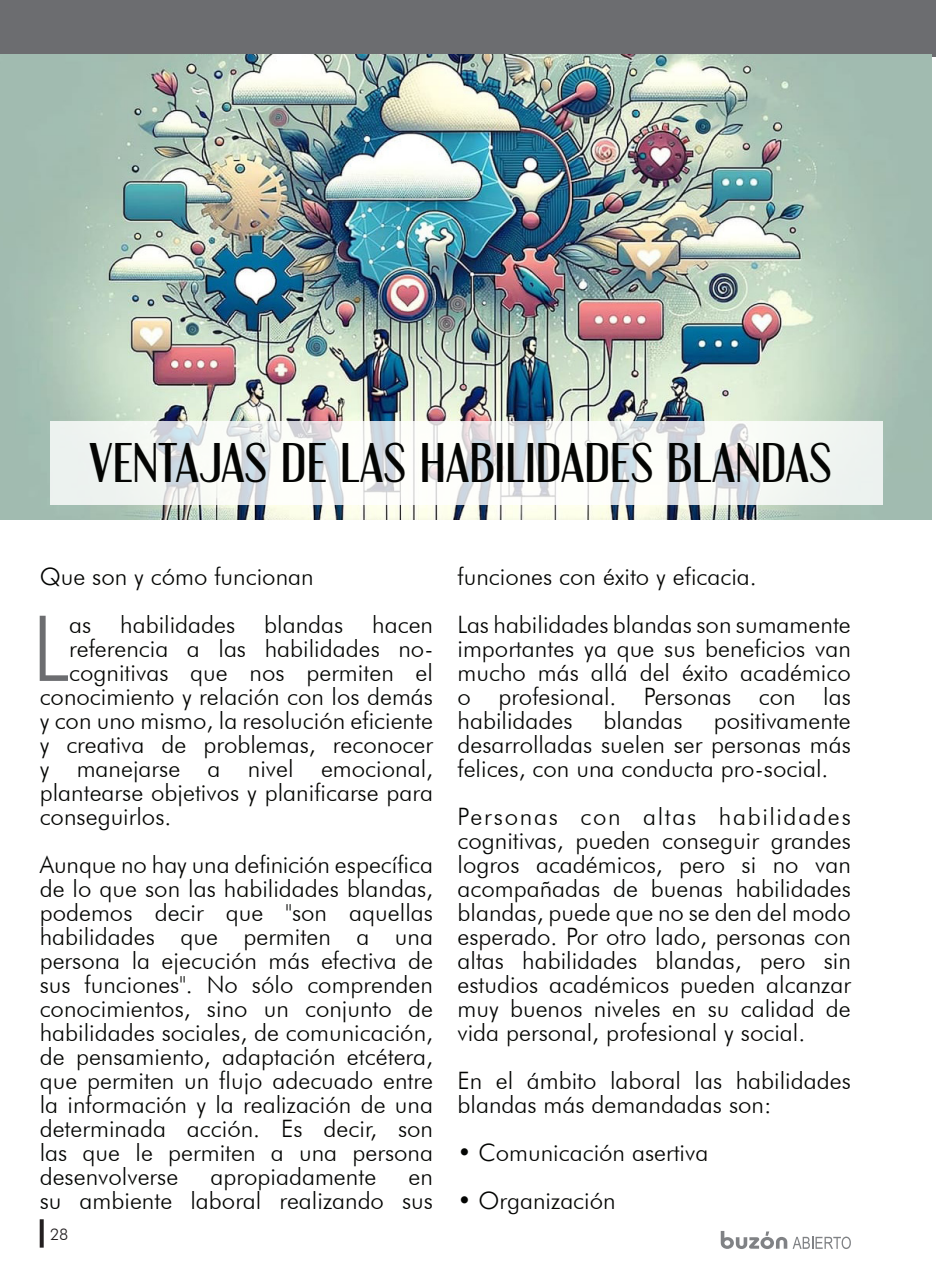
<style>
.page{position:relative;width:936px;height:1276px;background:#fff}
.page>*{position:absolute;margin:0;border:0;box-sizing:border-box;transform-origin:0 0}
.t1{font:300 91.2px "Futura BT";color:#6c6d70}
.t2{font:48px "Engebrechtre Rg";color:#040503}
.t3{font:300 24px/24px "Futura BT";color:#040503;text-align:justify}
.t4{font:300 16px "Futura BT";color:#231f20}
</style>
<div class="page">
<svg style="left:720px;top:1231px;width:130px;height:18px"></svg>
<svg style="left:40px;top:1219px;width:4px;height:28px"></svg>
<div style="left:0;top:0;width:935px;height:57px;background:#6c6d70"></div>
<img style="left:0;top:54px;width:931px;height:465px">
<svg style="left:50px;top:421px;width:832px;height:83px"></svg>
<p class="t2" style="left:89px;top:433px;width:744px">VENTAJAS DE LAS HABILIDADES BLANDAS</p>
<p class="t3" style="left:40px;top:564px;width:275px">Que son y cómo funcionan</p>
<p class="t1" style="left:32px;top:593px;width:39px">L</p>
<p class="t3" style="left:69px;top:612px;width:365px">as habilidades blandas hacen</p>
<p class="t3" style="left:69px;top:636px;width:365px">referencia a las habilidades no-</p>
<p class="t3" style="left:69px;top:660px;width:365px">cognitivas que nos permiten el</p>
<p class="t3" style="left:40px;top:684px;width:395px">conocimiento y relación con los demás</p>
<p class="t3" style="left:40px;top:708px;width:395px">y con uno mismo, la resolución eficiente</p>
<p class="t3" style="left:40px;top:732px;width:395px">y creativa de problemas, reconocer</p>
<p class="t3" style="left:40px;top:756px;width:395px">y manejarse a nivel emocional,</p>
<p class="t3" style="left:40px;top:780px;width:395px">plantearse objetivos y planificarse para</p>
<p class="t3" style="left:40px;top:804px;width:133px">conseguirlos.</p>
<p class="t3" style="left:40px;top:852px;width:395px">Aunque no hay una definición específica de lo que son las habilidades blandas, podemos decir que "son aquellas habilidades que permiten a una persona la ejecución más efectiva de sus funciones". No sólo comprenden conocimientos, sino un conjunto de habilidades sociales, de comunicación, de pensamiento, adaptación etcétera, que permiten un flujo adecuado entre la información y la realización de una determinada acción. Es decir, son las que le permiten a una persona desenvolverse</p>
<p class="t3" style="left:210px;top:1164px;width:167px">apropiadamente</p>
<p class="t3" style="left:40px;top:1164px;width:395px;text-align:right">en<br>su ambiente laboral realizando sus</p>
<p class="t4" style="left:50px;top:1224px;width:20px">28</p>
<p class="t3" style="left:457px;top:564px;width:301px">funciones con éxito y eficacia.</p>
<p class="t3" style="left:457px;top:612px;width:395px">Las habilidades blandas son sumamente importantes ya que sus beneficios van mucho más allá del éxito académico o profesional. Personas con las habilidades</p>
<p class="t3" style="left:603px;top:708px;width:81px">blandas</p>
<p class="t3" style="left:457px;top:708px;width:395px;text-indent:256px">positivamente desarrolladas suelen ser personas más felices, con una conducta pro-social.</p>
<p class="t3" style="left:457px;top:804px;width:395px">Personas con altas habilidades cognitivas, pueden conseguir grandes logros académicos, pero si no van acompañadas de buenas habilidades blandas, puede que no se den del modo esperado. Por otro lado, personas con altas habilidades blandas, pero sin estudios académicos pueden alcanzar muy buenos niveles en su calidad de vida personal, profesional y social.</p>
<p class="t3" style="left:457px;top:1068px;width:395px">En el ámbito laboral las habilidades blandas más demandadas son:</p>
<p class="t3" style="left:457px;top:1140px;width:252px">• Comunicación asertiva</p>
<p class="t3" style="left:457px;top:1188px;width:160px">• Organización</p>
</div>
